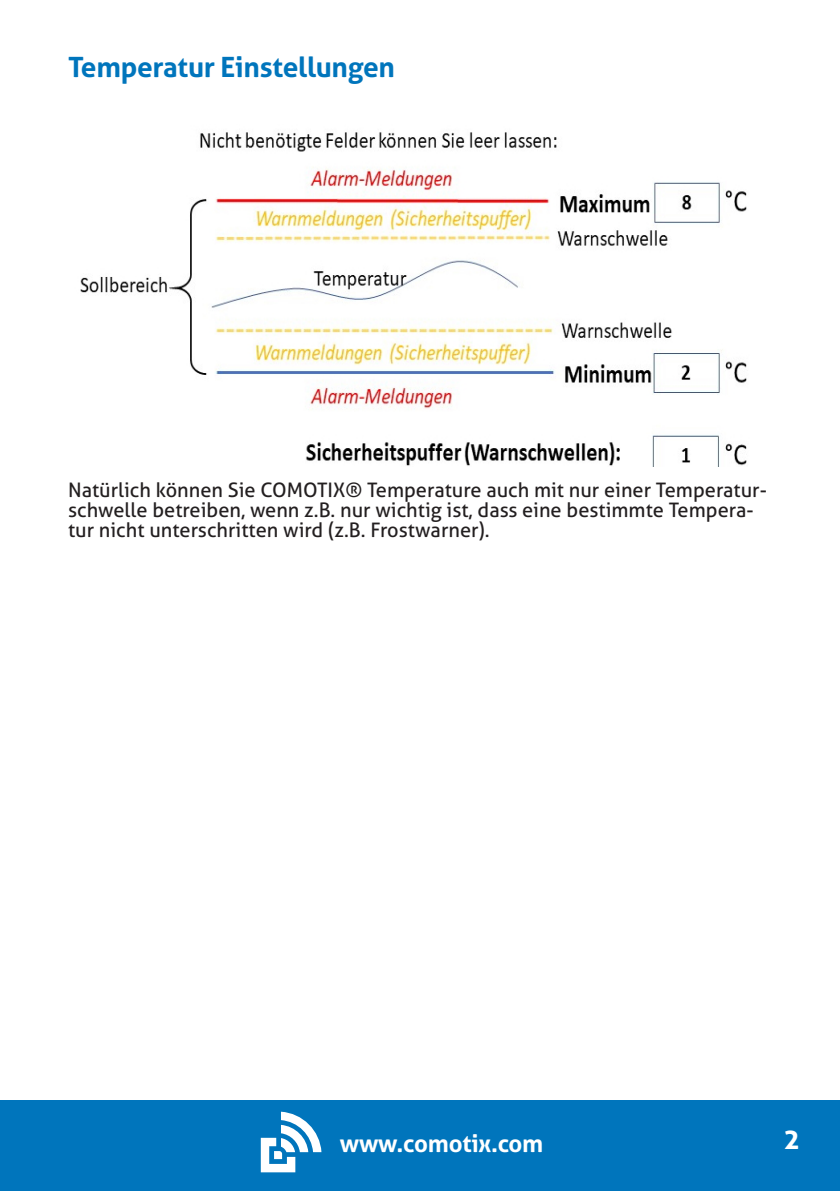
<style>
.page{position:relative;width:840px;height:1191px;background:#fff}
.page>*{position:absolute;margin:0;border:0;box-sizing:border-box;transform-origin:0 0}
.Brotschrift{font:700 28px "Aller";letter-spacing:-.01em;color:#0075bc}
.t1{font:700 28px "Aller";color:#fff}
.Head_1{font:700 24px "Aller";letter-spacing:-.01em;color:#fff}
.Brotschrift-2{font:20px/20px "Aller";color:#231f20}
</style>
<div class="page">
<div style="left:0;top:1100px;width:839px;height:91px;background:#0075bc"></div>
<svg style="left:261px;top:1111px;width:60px;height:61px"></svg>
<img style="left:80px;top:132px;width:667px;height:335px">
<p class="Brotschrift" style="left:68px;top:50px;width:328px">Temperatur Einstellungen</p>
<p class="Brotschrift-2" style="left:68px;top:479px;width:700px">Natürlich können Sie COMOTIX® Temperature auch mit nur einer Temperatur&shy;schwelle betreiben, wenn z.B. nur wichtig ist, dass eine bestimmte Tempera&shy;tur nicht unterschritten wird (z.B. Frostwarner).</p>
<p class="Head_1" style="left:340px;top:1128px;width:205px">www.comotix.com</p>
<p class="t1" style="left:783px;top:1122px;width:18px">2</p>
</div>
